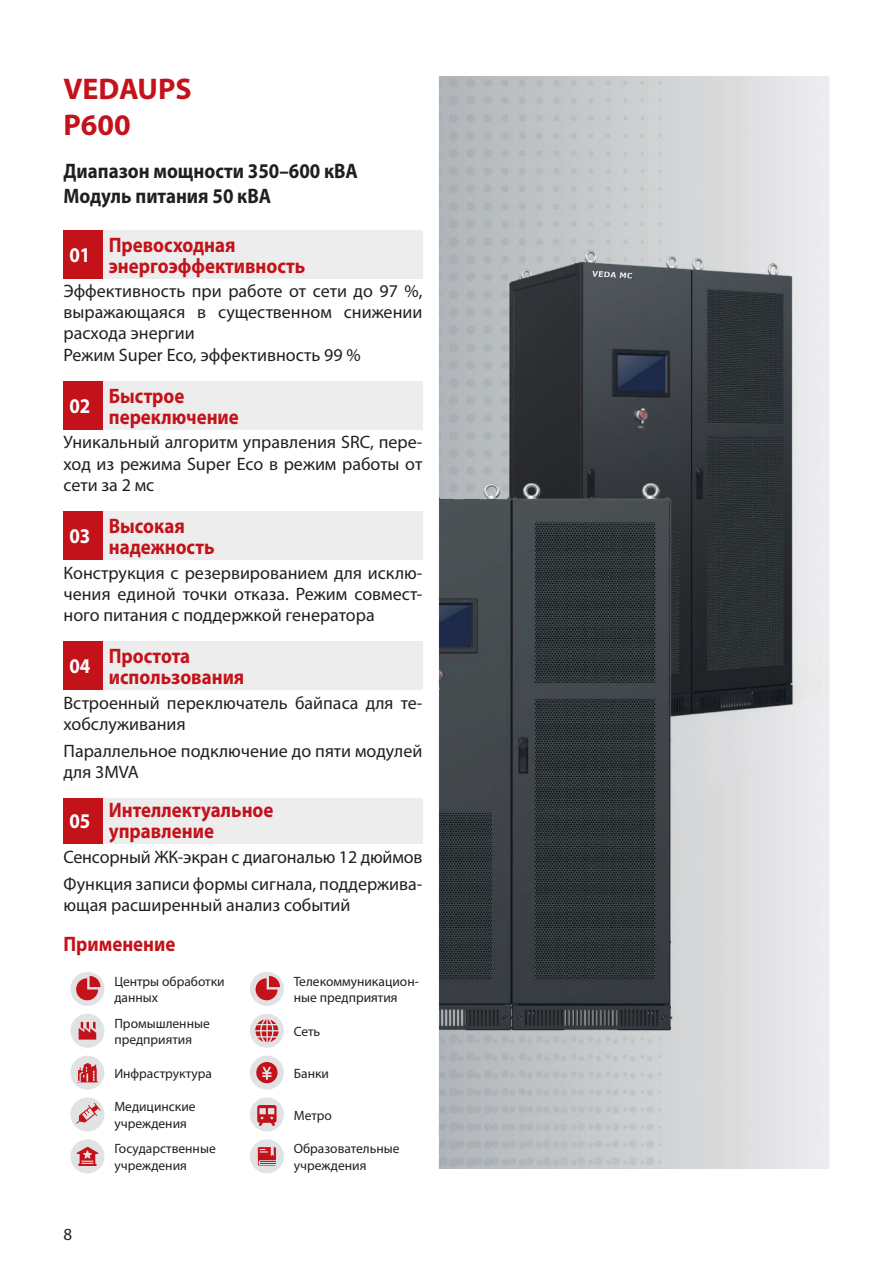
<style>
.page{position:relative;width:893px;height:1263px;background:#fff}
.page>*{position:absolute;margin:0;border:0;box-sizing:border-box;transform-origin:0 0}
.t1{font:700 30px/36px "Myriad Pro";color:#c4121a}
.t2{font:700 21px/21.1px "Myriad Pro";color:#c4121a;scale:.9 1}
.t3{font:700 21px/25.2px "Myriad Pro";color:#231f20;scale:.9 1}
.t4{font:700 21px "Myriad Pro";color:#fff;scale:.9 1}
.t5{font:18px/21.1px "Myriad Pro";color:#231f20}
.t6{font:16.95px "Myriad Pro";color:#231f20}
.t7{font:13.5px/16.2px "Myriad Pro";color:#231f20}
</style>
<div class="page">
<img style="left:439px;top:77px;width:390px;height:1091px">
<div style="left:64px;top:230px;width:39px;height:49px;background:#c4121a"></div>
<div style="left:103px;top:230px;width:319px;height:49px;background:#ecedec"></div>
<div style="left:64px;top:381px;width:39px;height:49px;background:#c4121a"></div>
<div style="left:103px;top:381px;width:319px;height:49px;background:#ecedec"></div>
<div style="left:64px;top:511px;width:39px;height:49px;background:#c4121a"></div>
<div style="left:103px;top:511px;width:319px;height:49px;background:#ecedec"></div>
<div style="left:64px;top:641px;width:39px;height:49px;background:#c4121a"></div>
<div style="left:103px;top:641px;width:319px;height:49px;background:#ecedec"></div>
<div style="left:64px;top:798px;width:39px;height:46px;background:#c4121a"></div>
<div style="left:103px;top:798px;width:319px;height:46px;background:#ecedec"></div>
<div style="left:70px;top:972px;width:34px;height:34px;background:#e1e2e4;border-radius:50%"></div>
<svg style="left:76px;top:978px;width:22px;height:22px"></svg>
<svg style="left:90px;top:976px;width:11px;height:11px"></svg>
<div style="left:250px;top:972px;width:34px;height:34px;background:#e1e2e4;border-radius:50%"></div>
<svg style="left:256px;top:978px;width:22px;height:22px"></svg>
<svg style="left:269px;top:976px;width:11px;height:11px"></svg>
<div style="left:70px;top:1014px;width:34px;height:34px;background:#e1e2e4;border-radius:50%"></div>
<svg style="left:79px;top:1022px;width:17px;height:17px"></svg>
<div style="left:250px;top:1014px;width:34px;height:34px;background:#e1e2e4;border-radius:50%"></div>
<svg style="left:255px;top:1019px;width:24px;height:23px"></svg>
<div style="left:70px;top:1055px;width:34px;height:35px;background:#e1e2e4;border-radius:50%"></div>
<svg style="left:78px;top:1063px;width:20px;height:19px"></svg>
<div style="left:250px;top:1055px;width:34px;height:35px;background:#e1e2e4;border-radius:50%"></div>
<div style="left:256px;top:1062px;width:22px;height:21px;background:#c4121a;border-radius:50%"></div>
<svg style="left:262px;top:1067px;width:9px;height:13px"></svg>
<div style="left:70px;top:1097px;width:34px;height:34px;background:#e1e2e4;border-radius:50%"></div>
<svg style="left:76px;top:1103px;width:24px;height:21px"></svg>
<div style="left:250px;top:1097px;width:34px;height:34px;background:#e1e2e4;border-radius:50%"></div>
<svg style="left:257px;top:1105px;width:20px;height:21px"></svg>
<div style="left:70px;top:1139px;width:34px;height:34px;background:#e1e2e4;border-radius:50%"></div>
<svg style="left:76px;top:1147px;width:23px;height:19px"></svg>
<div style="left:250px;top:1139px;width:34px;height:34px;background:#e1e2e4;border-radius:50%"></div>
<svg style="left:258px;top:1147px;width:18px;height:19px"></svg>
<svg style="left:592px;top:271px;width:41px;height:8px"></svg>
<h1 class="t1" style="left:64px;top:70px;width:130px">VEDAUPS<br>P600</h1>
<p class="t3" style="left:64px;top:158px;width:329px">Диапазон мощности 350–600 кВА<br>Модуль питания 50 кВА</p>
<p class="t4" style="left:69px;top:241px;width:25px">01</p>
<p class="t2" style="left:109px;top:233px;width:220px">Превосходная энергоэффективность</p>
<p class="t5" style="left:64px;top:280px;width:360px">Эффективность при работе от сети до 97 %, выражающаяся в существенном снижении расхода энергии<br>Режим Super Eco, эффективность 99 %</p>
<p class="t4" style="left:69px;top:392px;width:25px">02</p>
<p class="t2" style="left:109px;top:384px;width:146px">Быстрое переключение</p>
<p class="t5" style="left:64px;top:431px;width:360px;text-align:justify">Уникальный алгоритм управления SRC, пере&shy;ход из режима Super Eco в режим работы от сети за 2 мс</p>
<p class="t4" style="left:69px;top:523px;width:25px">03</p>
<p class="t2" style="left:109px;top:514px;width:119px">Высокая надежность</p>
<p class="t5" style="left:64px;top:562px;width:360px;text-align:justify">Конструкция с резервированием для исклю&shy;чения единой точки отказа. Режим совмест&shy;ного питания с поддержкой генератора</p>
<p class="t4" style="left:69px;top:653px;width:25px">04</p>
<p class="t2" style="left:109px;top:644px;width:152px">Простота использования</p>
<p class="t5" style="left:64px;top:692px;width:360px">Встроенный переключатель байпаса для те&shy;хобслуживания</p>
<p class="t5" style="left:64px;top:740px;width:360px">Параллельное подключение до пяти модулей для 3MVA</p>
<p class="t4" style="left:69px;top:807px;width:25px">05</p>
<p class="t2" style="left:109px;top:799px;width:184px">Интеллектуальное управление</p>
<p class="t5" style="left:64px;top:843px;width:360px;line-height:27.2px">Сенсорный ЖК-экран с диагональю 12 дюймов<br>Функция записи формы сигнала, поддержива-</p>
<p class="t5" style="left:64px;top:894px;width:289px">ющая расширенный анализ событий</p>
<p class="t2" style="left:64px;top:932px;width:126px">Применение</p>
<p class="t7" style="left:114px;top:973px;width:112px">Центры обработки данных</p>
<p class="t7" style="left:294px;top:973px;width:127px">Телекоммуникацион&shy;ные предприятия</p>
<p class="t7" style="left:114px;top:1015px;width:97px">Промышленные предприятия</p>
<p class="t7" style="left:294px;top:1023px;width:28px">Сеть</p>
<p class="t7" style="left:114px;top:1065px;width:99px">Инфраструктура</p>
<p class="t7" style="left:294px;top:1065px;width:37px">Банки</p>
<p class="t7" style="left:114px;top:1098px;width:83px">Медицинские учреждения</p>
<p class="t7" style="left:294px;top:1107px;width:40px">Метро</p>
<p class="t7" style="left:114px;top:1140px;width:103px">Государственные учреждения</p>
<p class="t7" style="left:294px;top:1140px;width:107px">Образовательные учреждения</p>
<p class="t6" style="left:64px;top:1224px;width:10px">8</p>
</div>
